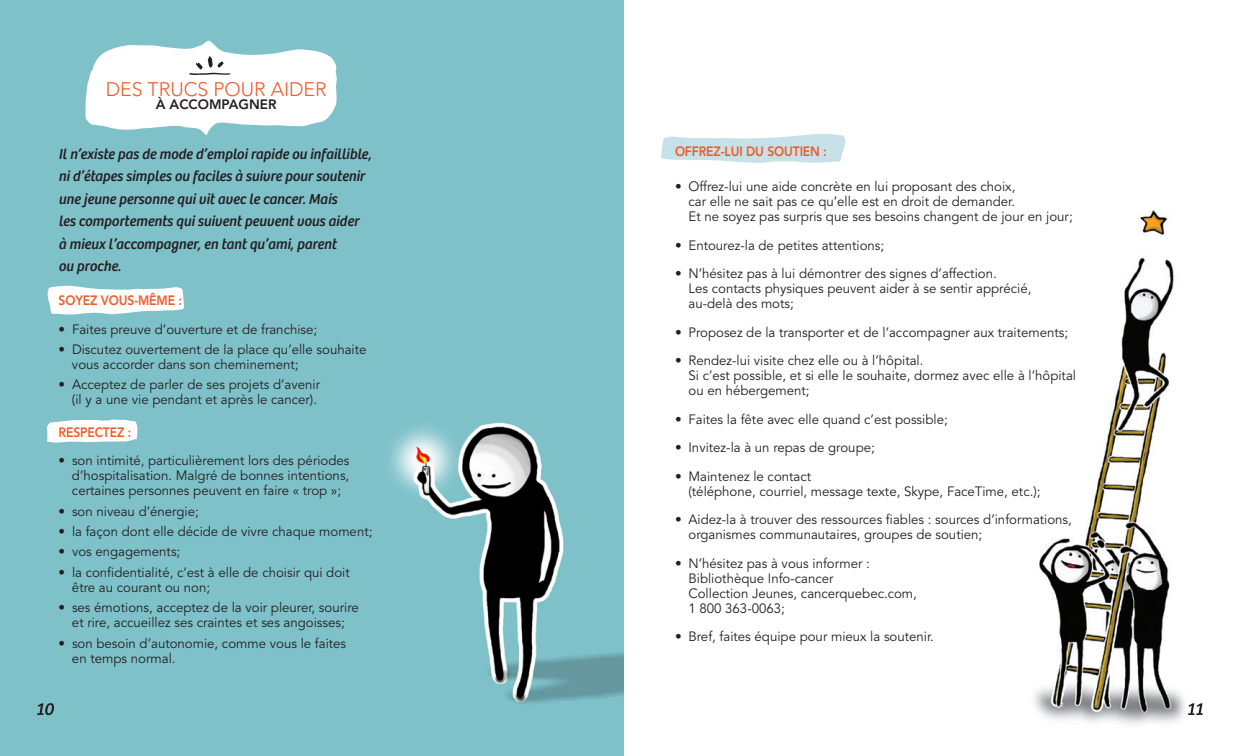
<style>
.page{position:relative;width:1242px;height:756px;background:#fff}
.page>*{position:absolute;margin:0;border:0;box-sizing:border-box;transform-origin:0 0}
.GRAND_TITRE_1{font:300 19.5px "Avenir";color:#f15b2a}
.INTRO{font:italic 15px/22.5px "Bree";color:#231f20;scale:.95 1}
.t1{font:13.5px/15px "Avenir";color:#231f20}
.ENCADRÉ_TITRE{font:800 13.5px "Avenir";letter-spacing:-.01em;color:#f15b2a;scale:.9 1}
.GRAND-TITRE_2{font:800 13.5px "Avenir";color:#231f20}
</style>
<div class="page">
<img style="left:1034px;top:210px;width:151px;height:515px">
<svg style="left:1188px;top:703px;width:15px;height:12px"></svg>
<svg style="left:661px;top:134px;width:185px;height:29px"></svg>
<div style="left:0;top:0;width:623px;height:756px;background:#7fc1c9"></div>
<svg style="left:37px;top:703px;width:17px;height:12px"></svg>
<svg style="left:47px;top:419px;width:91px;height:24px"></svg>
<svg style="left:85px;top:41px;width:252px;height:95px"></svg>
<svg style="left:47px;top:286px;width:137px;height:29px"></svg>
<p class="GRAND_TITRE_1" style="left:106px;top:78px;width:223px">DES TRUCS POUR AIDER</p>
<p class="GRAND-TITRE_2" style="left:156px;top:97px;width:122px">À ACCOMPAGNER</p>
<p class="INTRO" style="left:58px;top:143px;width:331px">Il n’existe pas de mode d’emploi rapide ou infaillible, ni d’étapes simples ou faciles à suivre pour soutenir une jeune personne qui vit avec le cancer. Mais<br>les comportements qui suivent peuvent vous aider<br>à mieux l’accompagner, en tant qu’ami, parent<br>ou proche.</p>
<p class="ENCADRÉ_TITRE" style="left:58px;top:292px;width:139px">SOYEZ VOUS-MÊME :</p>
<p class="t1" style="left:58px;top:322px;width:260px">• Faites preuve d’ouverture et de franchise;</p>
<p class="t1" style="left:72px;top:342px;width:296px;text-indent:-13px">• Discutez ouvertement de la place qu’elle souhaite vous accorder dans son cheminement;</p>
<p class="t1" style="left:58px;top:378px;width:263px;text-align:right">• Acceptez de parler de ses projets d’avenir (il y a une vie pendant et après le cancer).</p>
<p class="ENCADRÉ_TITRE" style="left:58px;top:424px;width:83px">RESPECTEZ :</p>
<p class="t1" style="left:72px;top:454px;width:279px;text-align:justify;text-indent:-13px">• son intimité, particulièrement lors des périodes d’hospitalisation. Malgré de bonnes intentions, certaines personnes peuvent en faire « trop »;</p>
<p class="t1" style="left:58px;top:504px;width:142px">• son niveau d’énergie;</p>
<p class="t1" style="left:58px;top:524px;width:315px">• la façon dont elle décide de vivre chaque moment;</p>
<p class="t1" style="left:58px;top:545px;width:123px">• vos engagements;</p>
<p class="t1" style="left:72px;top:565px;width:279px;text-indent:-13px">• la confidentialité, c’est à elle de choisir qui doit être au courant ou non;</p>
<p class="t1" style="left:58px;top:601px;width:302px;text-align:center">• ses émotions, acceptez de la voir pleurer, sourire et rire, accueillez ses craintes et ses angoisses;</p>
<p class="t1" style="left:72px;top:636px;width:276px;text-indent:-13px">• son besoin d’autonomie, comme vous le faites en temps normal.</p>
<p class="ENCADRÉ_TITRE" style="left:675px;top:143px;width:170px">OFFREZ-LUI DU SOUTIEN :</p>
<p class="t1" style="left:688px;top:179px;width:386px;text-indent:-13px">• Offrez-lui une aide concrète en lui proposant des choix,<br>car elle ne sait pas ce qu’elle est en droit de demander.<br>Et ne soyez pas surpris que ses besoins changent de jour en jour;</p>
<p class="t1" style="left:675px;top:238px;width:211px">• Entourez-la de petites attentions;</p>
<p class="t1" style="left:688px;top:266px;width:345px;text-indent:-13px">• N’hésitez pas à lui démontrer des signes d’affection.<br>Les contacts physiques peuvent aider à se sentir apprécié, au-delà des mots;</p>
<p class="t1" style="left:675px;top:325px;width:395px">• Proposez de la transporter et de l’accompagner aux traitements;</p>
<p class="t1" style="left:688px;top:353px;width:389px;text-indent:-13px">• Rendez-lui visite chez elle ou à l’hôpital.<br>Si c’est possible, et si elle le souhaite, dormez avec elle à l’hôpital ou en hébergement;</p>
<p class="t1" style="left:675px;top:412px;width:274px">• Faites la fête avec elle quand c’est possible;</p>
<p class="t1" style="left:675px;top:440px;width:201px">• Invitez-la à un repas de groupe;</p>
<p class="t1" style="left:688px;top:469px;width:354px;text-indent:-13px">• Maintenez le contact<br>(téléphone, courriel, message texte, Skype, FaceTime, etc.);</p>
<p class="t1" style="left:688px;top:512px;width:385px;text-indent:-13px">• Aidez-la à trouver des ressources fiables : sources d’informations, organismes communautaires, groupes de soutien;</p>
<p class="t1" style="left:688px;top:556px;width:230px;text-indent:-13px">• N’hésitez pas à vous informer :<br>Bibliothèque Info-cancer ‒<br>Collection Jeunes, cancerquebec.com,<br>1 800 363-0063;</p>
<p class="t1" style="left:675px;top:629px;width:260px">• Bref, faites équipe pour mieux la soutenir.</p>
</div>
